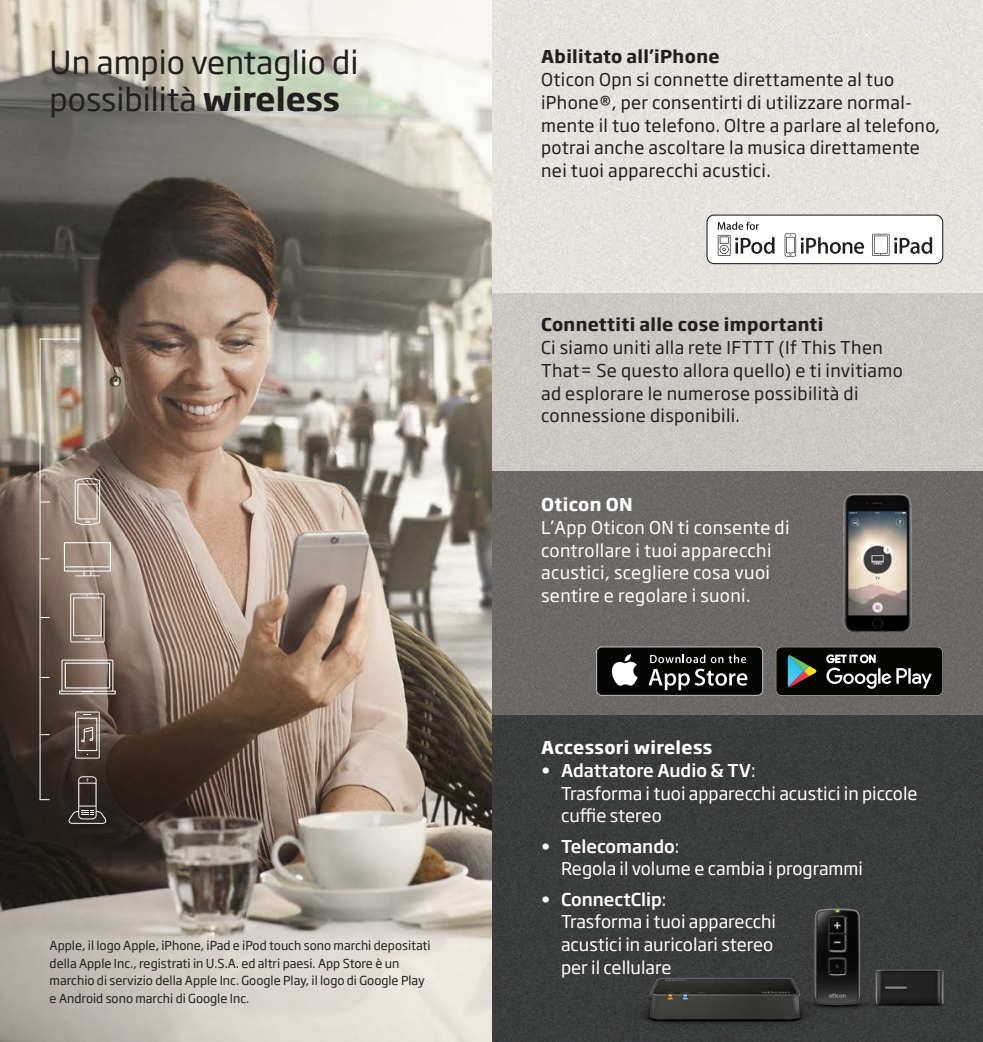
<style>
.page{position:relative;width:983px;height:1042px;background:#fff}
.page>*{position:absolute;margin:0;border:0;box-sizing:border-box;transform-origin:0 0}
.t1{font:31.5px/36.8px "Soho Gothic Pro";color:#231f20}
.t2{font:17.5px/22.8px "Soho Gothic Pro";letter-spacing:.02em;color:#231f20}
.t3{font:17.5px/22.8px "Soho Gothic Pro";color:#fff}
.t4{font:17.5px/22.8px "Soho Gothic Pro";letter-spacing:.02em;color:#fff}
.t5{font:700 17.5px "Soho Gothic Pro";letter-spacing:.02em;color:#231f20}
.t6{font:700 17.5px "Soho Gothic Pro";letter-spacing:.02em;color:#fff}
.t7{font:12.25px/17.5px "Soho Gothic Pro";color:#231f20}
.s1{font-weight:700}
.s2{font-weight:500}
</style>
<div class="page">
<img style="left:0;top:0;width:982px;height:1042px">
<div style="left:491px;top:714px;width:491px;height:328px;background:#3b3c3d"></div>
<div style="left:491px;top:0;width:491px;height:293px;background:#e6e3de"></div>
<svg style="left:706px;top:215px;width:237px;height:49px;background:#ddd"></svg>
<img style="left:619px;top:907px;width:330px;height:129px">
<img style="left:830px;top:480px;width:94px;height:165px">
<svg style="left:775px;top:646px;width:168px;height:50px;background:#2c302d"></svg>
<svg style="left:596px;top:646px;width:167px;height:50px"></svg>
<div style="left:597px;top:647px;width:164px;height:48px;background:#040503;border-radius:5px"></div>
<svg style="left:611px;top:654px;width:26px;height:32px"></svg>
<svg style="left:648px;top:669px;width:99px;height:21px"></svg>
<svg style="left:650px;top:654px;width:96px;height:9px"></svg>
<svg style="left:75px;top:478px;width:25px;height:47px"></svg>
<svg style="left:59px;top:659px;width:57px;height:35px;background:#908076"></svg>
<svg style="left:64px;top:542px;width:47px;height:34px;background:#ae9e92"></svg>
<svg style="left:70px;top:593px;width:35px;height:49px;background:#a6968a"></svg>
<svg style="left:75px;top:711px;width:25px;height:47px"></svg>
<svg style="left:68px;top:776px;width:38px;height:48px;background:#47403d"></svg>
<hr style="left:40px;top:339px;width:39px;height:1px;background:#fff">
<hr style="left:40px;top:339px;width:1px;height:461px;background:#fff">
<h1 class="t1" style="left:50px;top:43px;width:310px">Un ampio ventaglio di possibilità <span class="s1">wireless</span></h1>
<p class="t7" style="left:50px;top:936px;width:382px">Apple, il logo Apple, iPhone, iPad e iPod touch sono marchi depositati della Apple Inc., registrati in U.S.A. ed altri paesi. App Store è un marchio di servizio della Apple Inc. Google Play, il logo di Google Play e Android sono marchi di Google Inc.</p>
<p class="t5" style="left:541px;top:43px;width:180px">Abilitato all’iPhone</p>
<p class="t2" style="left:541px;top:67px;width:400px">Oticon Opn si connette direttamente al tuo iPhone®, per consentirti di utilizzare normal&shy;mente il tuo telefono. Oltre a parlare al telefono, potrai anche ascoltare la musica direttamente nei tuoi apparecchi acustici.</p>
<p class="t5" style="left:541px;top:311px;width:283px">Connettiti alle cose importanti</p>
<p class="t2" style="left:541px;top:335px;width:363px">Ci siamo uniti alla rete IFTTT (If This Then That= Se questo allora quello) e ti invitiamo ad esplorare le numerose possibilità di connessione disponibili.</p>
<p class="t6" style="left:541px;top:491px;width:93px">Oticon ON</p>
<p class="t4" style="left:541px;top:515px;width:250px">L’App Oticon ON ti consente di controllare i tuoi apparecchi acustici, scegliere cosa vuoi sentire e regolare i suoni.</p>
<p class="t6" style="left:541px;top:734px;width:173px">Accessori wireless</p>
<p class="t3" style="left:561px;top:758px;width:358px;text-indent:-20px">• <span class="s2">Adattatore Audio &amp; TV</span>:<br>Trasforma i tuoi apparecchi acustici in piccole cuffie stereo</p>
<p class="t3" style="left:561px;top:834px;width:303px;text-indent:-20px">• <span class="s2">Telecomando</span>:<br>Regola il volume e cambia i programmi</p>
<p class="t3" style="left:561px;top:887px;width:216px;text-indent:-20px">• <span class="s2">ConnectClip</span>:<br>Trasforma i tuoi apparecchi acustici in auricolari stereo per il cellulare</p>
</div>
